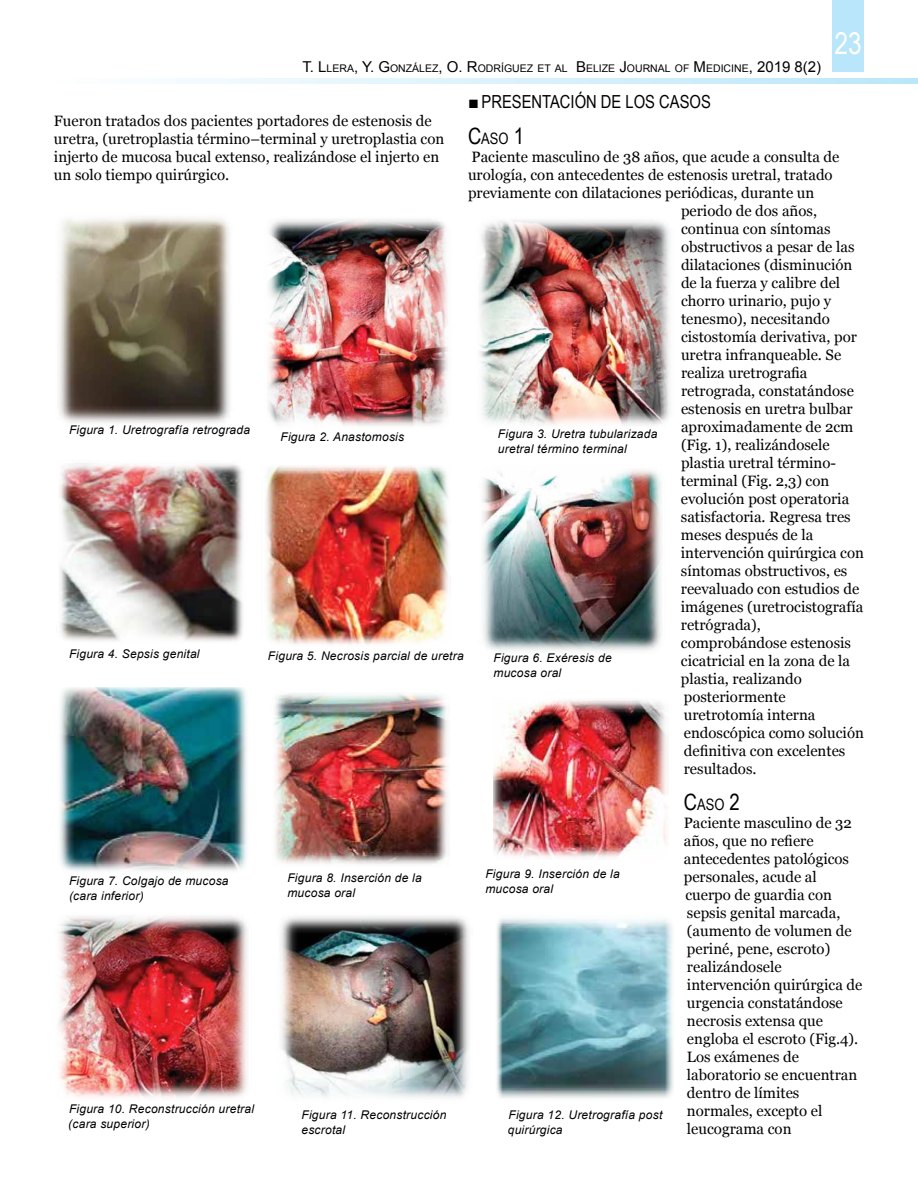
<style>
.page{position:relative;width:918px;height:1188px;background:#fff}
.page>*{position:absolute;margin:0;border:0;box-sizing:border-box;transform-origin:0 0}
.t1{font:30px "Arial Narrow";color:#fff}
.t2{font:18px "Arial Narrow";color:#000}
.t3{font:15.75px "Arial Narrow";color:#000}
.t4{font:15px/18px "Georgia";color:#000}
.t5{font:italic 12px/15px "Arial";letter-spacing:.02em;color:#000}
.t6{font:10.5px "Arial";color:#000}
.s1{font-size:15px}
.s2{font-family:"Arial";font-weight:700}
.s3{font-size:22.5px}
</style>
<div class="page">
<div style="left:832px;top:0;width:32px;height:72px;background:#b9e6fa"></div>
<svg style="left:177px;top:78px;width:741px;height:6px"></svg>
<img style="left:58px;top:217px;width:172px;height:206px">
<img style="left:268px;top:219px;width:180px;height:207px">
<img style="left:479px;top:220px;width:191px;height:205px">
<img style="left:59px;top:463px;width:184px;height:179px">
<img style="left:265px;top:466px;width:184px;height:179px">
<img style="left:482px;top:470px;width:179px;height:181px">
<img style="left:60px;top:687px;width:187px;height:184px">
<img style="left:274px;top:693px;width:174px;height:171px">
<img style="left:494px;top:700px;width:173px;height:157px">
<img style="left:58px;top:916px;width:190px;height:182px">
<img style="left:280px;top:916px;width:189px;height:182px">
<img style="left:496px;top:918px;width:177px;height:180px">
<h1 class="t1" style="left:835px;top:21px;width:29px">23</h1>
<p class="t6" style="left:302px;top:61px;width:520px"><span class="s1">T. L</span>LERA<span class="s1">, Y. G</span>ONZÁLEZ<span class="s1">, O. R</span>ODRÍGUEZ ET AL <span class="s1">B</span>ELIZE <span class="s1">J</span>OURNAL OF <span class="s1">M</span>EDICINE<span class="s1">, 2019 8(2)</span></p>
<p class="t2" style="left:468px;top:88px;width:244px"><span class="s2">■</span>PRESENTACIÓN DE LOS CASOS</p>
<p class="t3" style="left:468px;top:127px;width:57px"><span class="s3">C</span>ASO <span class="s3">1</span></p>
<p class="t4" style="left:472px;top:147px;width:369px">Paciente masculino de 38 años, que acude a consulta de</p>
<p class="t4" style="left:468px;top:165px;width:366px">urología, con antecedentes de estenosis uretral, tratado</p>
<p class="t4" style="left:468px;top:183px;width:348px">previamente con dilataciones periódicas, durante un</p>
<p class="t4" style="left:681px;top:201px;width:138px">periodo de dos años,</p>
<p class="t4" style="left:681px;top:219px;width:151px">continua con síntomas</p>
<p class="t4" style="left:681px;top:237px;width:175px">obstructivos a pesar de las</p>
<p class="t4" style="left:681px;top:255px;width:173px">dilataciones (disminución</p>
<p class="t4" style="left:681px;top:273px;width:161px">de la fuerza y calibre del</p>
<p class="t4" style="left:681px;top:291px;width:152px">chorro urinario, pujo y</p>
<p class="t4" style="left:681px;top:309px;width:150px">tenesmo), necesitando</p>
<p class="t4" style="left:681px;top:327px;width:177px">cistostomía derivativa, por</p>
<p class="t4" style="left:681px;top:345px;width:162px">uretra infranqueable. Se</p>
<p class="t4" style="left:681px;top:363px;width:128px">realiza uretrografia</p>
<p class="t4" style="left:681px;top:381px;width:174px">retrograda, constatándose</p>
<p class="t4" style="left:681px;top:399px;width:173px">estenosis en uretra bulbar</p>
<p class="t4" style="left:681px;top:417px;width:174px">aproximadamente de 2cm</p>
<p class="t4" style="left:681px;top:435px;width:150px">(Fig. 1), realizándosele</p>
<p class="t4" style="left:681px;top:453px;width:157px">plastia uretral término-</p>
<p class="t4" style="left:681px;top:471px;width:150px">terminal (Fig. 2,3) con</p>
<p class="t4" style="left:681px;top:489px;width:170px">evolución post operatoria</p>
<p class="t4" style="left:681px;top:507px;width:171px">satisfactoria. Regresa tres</p>
<p class="t4" style="left:681px;top:525px;width:134px">meses después de la</p>
<p class="t4" style="left:681px;top:543px;width:185px">intervención quirúrgica con</p>
<p class="t4" style="left:681px;top:561px;width:168px">síntomas obstructivos, es</p>
<p class="t4" style="left:681px;top:579px;width:180px">reevaluado con estudios de</p>
<p class="t4" style="left:681px;top:597px;width:184px">imágenes (uretrocistografía</p>
<p class="t4" style="left:681px;top:615px;width:81px">retrógrada),</p>
<p class="t4" style="left:681px;top:633px;width:172px">comprobándose estenosis</p>
<p class="t4" style="left:681px;top:651px;width:171px">cicatricial en la zona de la</p>
<p class="t4" style="left:681px;top:669px;width:123px">plastia, realizando</p>
<p class="t4" style="left:684px;top:687px;width:104px">posteriormente</p>
<p class="t4" style="left:684px;top:705px;width:133px">uretrotomía interna</p>
<p class="t4" style="left:684px;top:723px;width:182px">endoscópica como solución</p>
<p class="t4" style="left:684px;top:741px;width:163px">definitiva con excelentes</p>
<p class="t4" style="left:684px;top:759px;width:74px">resultados.</p>
<p class="t3" style="left:684px;top:793px;width:57px"><span class="s3">C</span>ASO <span class="s3">2</span></p>
<p class="t4" style="left:684px;top:813px;width:180px">Paciente masculino de 32 años, que no refiere antecedentes patológicos personales, acude al cuerpo de guardia con sepsis genital marcada, (aumento de volumen de periné, pene, escroto) realizándosele intervención quirúrgica de urgencia constatándose necrosis extensa que engloba el escroto (Fig.4).<br>Los exámenes de laboratorio se encuentran dentro de límites normales, excepto el leucograma con</p>
<p class="t4" style="left:54px;top:111px;width:392px">Fueron tratados dos pacientes portadores de estenosis de uretra, (uretroplastia término–terminal y uretroplastia con injerto de mucosa bucal extenso, realizándose el injerto en un solo tiempo quirúrgico.</p>
<p class="t5" style="left:69px;top:423px;width:183px">Figura 1. Uretrografía retrograda</p>
<p class="t5" style="left:280px;top:430px;width:125px">Figura 2. Anastomosis</p>
<p class="t5" style="left:498px;top:426px;width:161px">Figura 3. Uretra tubularizada uretral término terminal</p>
<p class="t5" style="left:69px;top:646px;width:132px">Figura 4. Sepsis genital</p>
<p class="t5" style="left:268px;top:648px;width:197px">Figura 5. Necrosis parcial de uretra</p>
<p class="t5" style="left:494px;top:650px;width:120px">Figura 6. Exéresis de mucosa oral</p>
<p class="t5" style="left:69px;top:873px;width:161px">Figura 7. Colgajo de mucosa (cara inferior)</p>
<p class="t5" style="left:287px;top:870px;width:136px">Figura 8. Inserción de la mucosa oral</p>
<p class="t5" style="left:485px;top:866px;width:136px">Figura 9. Inserción de la mucosa oral</p>
<p class="t5" style="left:68px;top:1102px;width:187px">Figura 10. Reconstrucción uretral (cara superior)</p>
<p class="t5" style="left:302px;top:1107px;width:146px">Figura 11. Reconstrucción escrotal</p>
<p class="t5" style="left:508px;top:1107px;width:156px">Figura 12. Uretrografía post quirúrgica</p>
</div>
